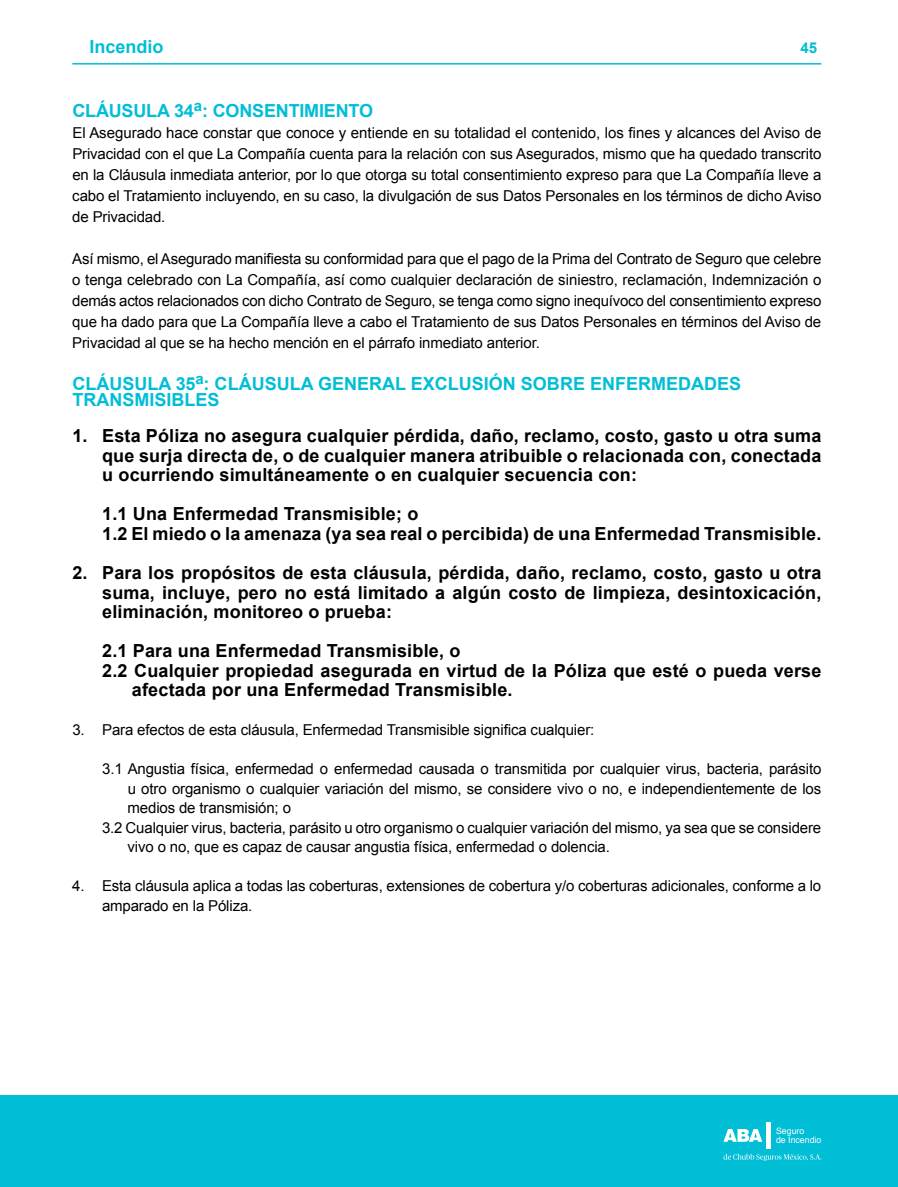
<style>
.page{position:relative;width:898px;height:1187px;background:#fff}
.page>*{position:absolute;margin:0;border:0;box-sizing:border-box;transform-origin:0 0}
.t1{font:700 18px/19.5px "Arial";letter-spacing:.01em;color:#000;text-align:justify}
.t2{font:700 18px/16.5px "Arial";color:#00bed6}
.t3{font:15px/21px "Arial";letter-spacing:-.01em;color:#000;text-align:justify}
.t4{font:700 15px "Arial";color:#00bed6}
.t5{font:8.85px/8.9px "Helvetica";color:#fff}
</style>
<div class="page">
<hr style="left:72px;top:63px;width:749px;height:2px;background:#00bed6">
<div style="left:0;top:1095px;width:897px;height:91px;background:#00bed6"></div>
<svg style="left:723px;top:1129px;width:39px;height:12px"></svg>
<div style="left:765px;top:1121px;width:5px;height:27px;background:#fff"></div>
<svg style="left:723px;top:1153px;width:98px;height:7px"></svg>
<p class="t2" style="left:89px;top:39px;width:76px">Incendio</p>
<p class="t4" style="left:800px;top:38px;width:18px">45</p>
<p class="t2" style="left:72px;top:103px;width:302px">CLÁUSULA 34<sup>a</sup>: CONSENTIMIENTO</p>
<p class="t3" style="left:72px;top:122px;width:750px">El Asegurado hace constar que conoce y entiende en su totalidad el contenido, los fines y alcances del Aviso de Privacidad con el que La Compañía cuenta para la relación con sus Asegurados, mismo que ha quedado transcrito en la Cláusula inmediata anterior, por lo que otorga su total consentimiento expreso para que La Compañía lleve a cabo el Tratamiento incluyendo, en su caso, la divulgación de sus Datos Personales en los términos de dicho Aviso de Privacidad.</p>
<p class="t3" style="left:72px;top:248px;width:750px">Así mismo, el Asegurado manifiesta su conformidad para que el pago de la Prima del Contrato de Seguro que celebre o tenga celebrado con La Compañía, así como cualquier declaración de siniestro, reclamación, Indemnización o demás actos relacionados con dicho Contrato de Seguro, se tenga como signo inequívoco del consentimiento expreso que ha dado para que La Compañía lleve a cabo el Tratamiento de sus Datos Personales en términos del Aviso de Privacidad al que se ha hecho mención en el párrafo inmediato anterior.</p>
<p class="t2" style="left:72px;top:376px;width:670px">CLÁUSULA 35<sup>a</sup>: CLÁUSULA GENERAL EXCLUSIÓN SOBRE ENFERMEDADES<br>TRANSMISIBLES</p>
<p class="t1" style="left:102px;top:427px;width:720px;text-indent:-30px">1. Esta Póliza no asegura cualquier pérdida, daño, reclamo, costo, gasto u otra suma que surja directa de, o de cualquier manera atribuible o relacionada con, conectada u ocurriendo simultáneamente o en cualquier secuencia con:</p>
<p class="t1" style="left:102px;top:505px;width:720px">1.1 Una Enfermedad Transmisible; o<br>1.2 El miedo o la amenaza (ya sea real o percibida) de una Enfermedad Transmisible.</p>
<p class="t1" style="left:102px;top:563px;width:720px;text-indent:-30px">2. Para los propósitos de esta cláusula, pérdida, daño, reclamo, costo, gasto u otra suma, incluye, pero no está limitado a algún costo de limpieza, desintoxicación, eliminación, monitoreo o prueba:</p>
<p class="t1" style="left:102px;top:641px;width:359px">2.1 Para una Enfermedad Transmisible, o</p>
<p class="t1" style="left:102px;top:661px;width:720px">2.2 Cualquier propiedad asegurada en virtud de la Póliza que esté o pueda verse</p>
<p class="t1" style="left:132px;top:680px;width:382px">afectada por una Enfermedad Transmisible.</p>
<p class="t3" style="left:72px;top:719px;width:523px">3. Para efectos de esta cláusula, Enfermedad Transmisible significa cualquier:</p>
<p class="t3" style="left:102px;top:758px;width:720px">3.1 Angustia física, enfermedad o enfermedad causada o transmitida por cualquier virus, bacteria, parásito</p>
<p class="t3" style="left:128px;top:778px;width:695px">u otro organismo o cualquier variación del mismo, se considere vivo o no, e independientemente de los</p>
<p class="t3" style="left:127px;top:797px;width:165px">medios de transmisión; o</p>
<p class="t3" style="left:102px;top:817px;width:720px">3.2 Cualquier virus, bacteria, parásito u otro organismo o cualquier variación del mismo, ya sea que se considere</p>
<p class="t3" style="left:127px;top:836px;width:483px">vivo o no, que es capaz de causar angustia física, enfermedad o dolencia.</p>
<p class="t3" style="left:102px;top:876px;width:720px;line-height:19.5px;text-indent:-30px">4. Esta cláusula aplica a todas las coberturas, extensiones de cobertura y/o coberturas adicionales, conforme a lo amparado en la Póliza.</p>
<p class="t5" style="left:775px;top:1126px;width:47px">Seguro<br>de Incendio</p>
</div>
